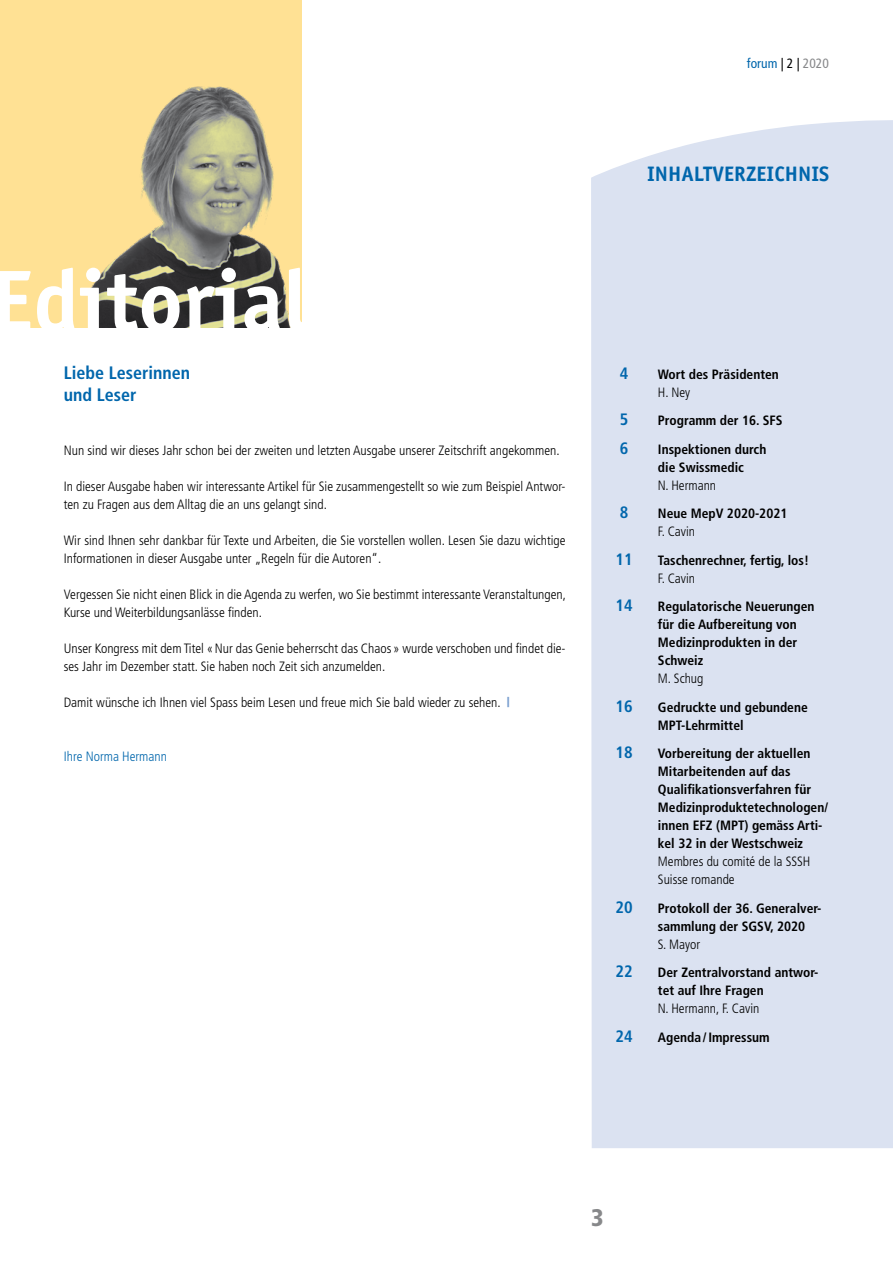
<style>
.page{position:relative;width:893px;height:1263px;background:#fff}
.page>*{position:absolute;margin:0;border:0;box-sizing:border-box;transform-origin:0 0}
.t1{font:700 87px "Officina Sans";color:#fff}
.t2{font:900 condensed 24px "Frutiger";color:#87888a}
.t3{font:700 21px "Officina Sans";color:#0066ac}
.t4{font:700 condensed 18px/21.6px "Frutiger";color:#0066ac}
.t5{font:700 condensed 16.5px "Frutiger";color:#0066ac}
.t6{font:300 condensed 13.5px/18px "Frutiger";color:#000}
.t7{font:700 condensed 13.5px/18px "Frutiger";color:#000}
.t8{font:300 condensed 13.5px "Frutiger";color:#0066ac}
.t9{font:condensed 13.5px "Frutiger";color:#0066ac}
.s1{font-weight:900;font-stretch:normal;color:#7ea2d1}
.s2{color:#000}
.s3{color:#87888a}
</style>
<div class="page">
<div style="left:591px;top:120px;width:302px;height:1028px;background:#dbe2f1"></div>
<div style="left:0;top:0;width:302px;height:327px;background:#ffe194"></div>
<img style="left:89px;top:86px;width:202px;height:241px">
<h1 class="t1" style="left:-9px;top:247px;width:319px">Editorial</h1>
<h3 class="t4" style="left:64px;top:362px;width:128px">Liebe Leserinnen und Leser</h3>
<p class="t6" style="left:64px;top:441px;width:497px">Nun sind wir dieses Jahr schon bei der zweiten und letzten Ausgabe unserer Zeitschrift angekommen.</p>
<p class="t6" style="left:64px;top:477px;width:503px">In dieser Ausgabe haben wir interessante Artikel für Sie zusammengestellt so wie zum Beispiel Antwor&shy;ten zu Fragen aus dem Alltag die an uns gelangt sind.</p>
<p class="t6" style="left:64px;top:531px;width:503px">Wir sind Ihnen sehr dankbar für Texte und Arbeiten, die Sie vorstellen wollen. Lesen Sie dazu wichtige<br>Informationen in dieser Ausgabe unter „Regeln für die Autoren“.</p>
<p class="t6" style="left:64px;top:585px;width:504px">Vergessen Sie nicht einen Blick in die Agenda zu werfen, wo Sie bestimmt interessante Veranstaltungen,<br>Kurse und Weiterbildungsanlässe finden.</p>
<p class="t6" style="left:64px;top:639px;width:503px">Unser Kongress mit dem Titel «Nur das Genie beherrscht das Chaos » wurde verschoben und findet die&shy;ses Jahr im Dezember statt. Sie haben noch Zeit sich anzumelden.</p>
<p class="t6" style="left:64px;top:693px;width:447px">Damit wünsche ich Ihnen viel Spass beim Lesen und freue mich Sie bald wieder zu sehen. <span class="s1">|</span></p>
<p class="t8" style="left:64px;top:748px;width:105px">Ihre Norma Hermann</p>
<p class="t9" style="left:747px;top:56px;width:83px">forum <span class="s2">| 2 |</span> <span class="s3">2020</span></p>
<h3 class="t3" style="left:647px;top:161px;width:184px">INHALTVERZEICHNIS</h3>
<p class="t5" style="left:620px;top:363px;width:10px">4</p>
<p class="t7" style="left:658px;top:365px;width:122px">Wort des Präsidenten</p>
<p class="t6" style="left:658px;top:383px;width:34px">H. Ney</p>
<p class="t5" style="left:620px;top:410px;width:10px">5</p>
<p class="t7" style="left:658px;top:412px;width:126px">Programm der 16. SFS</p>
<p class="t5" style="left:620px;top:438px;width:10px">6</p>
<p class="t7" style="left:658px;top:440px;width:110px">Inspektionen durch die Swissmedic</p>
<p class="t6" style="left:658px;top:476px;width:60px">N. Hermann</p>
<p class="t5" style="left:620px;top:503px;width:10px">8</p>
<p class="t7" style="left:658px;top:505px;width:131px">Neue MepV 2020-2021</p>
<p class="t6" style="left:658px;top:523px;width:39px">F. Cavin</p>
<p class="t5" style="left:615px;top:549px;width:19px">11</p>
<p class="t7" style="left:658px;top:551px;width:153px">Taschenrechner, fertig, los!</p>
<p class="t6" style="left:658px;top:569px;width:39px">F. Cavin</p>
<p class="t5" style="left:615px;top:596px;width:19px">14</p>
<p class="t7" style="left:658px;top:598px;width:158px">Regulatorische Neuerungen für die Aufbereitung von<br>Medizinprodukten in der<br>Schweiz</p>
<p class="t6" style="left:658px;top:670px;width:47px">M. Schug</p>
<p class="t5" style="left:615px;top:696px;width:19px">16</p>
<p class="t7" style="left:658px;top:698px;width:151px">Gedruckte und gebundene<br>MPT-Lehrmittel</p>
<p class="t5" style="left:615px;top:743px;width:19px">18</p>
<p class="t7" style="left:658px;top:745px;width:172px">Vorbereitung der aktuellen<br>Mitarbeitenden auf das<br>Qualifikationsverfahren für<br>Medizinproduktetechnologen/ innen EFZ (MPT) gemäss Arti&shy;kel 32 in der Westschweiz</p>
<p class="t6" style="left:658px;top:853px;width:154px">Membres du comité de la SSSH<br>Suisse romande</p>
<p class="t5" style="left:615px;top:897px;width:19px">20</p>
<p class="t7" style="left:658px;top:899px;width:165px">Protokoll der 36. Generalver&shy;sammlung der SGSV, 2020</p>
<p class="t6" style="left:658px;top:935px;width:44px">S. Mayor</p>
<p class="t5" style="left:615px;top:962px;width:19px">22</p>
<p class="t7" style="left:658px;top:964px;width:162px">Der Zentralvorstand antwor&shy;tet auf Ihre Fragen</p>
<p class="t6" style="left:658px;top:1000px;width:103px">N. Hermann, F. Cavin</p>
<p class="t5" style="left:615px;top:1026px;width:19px">24</p>
<p class="t7" style="left:658px;top:1028px;width:113px">Agenda/Impressum</p>
<h2 class="t2" style="left:591px;top:1203px;width:14px">3</h2>
</div>
